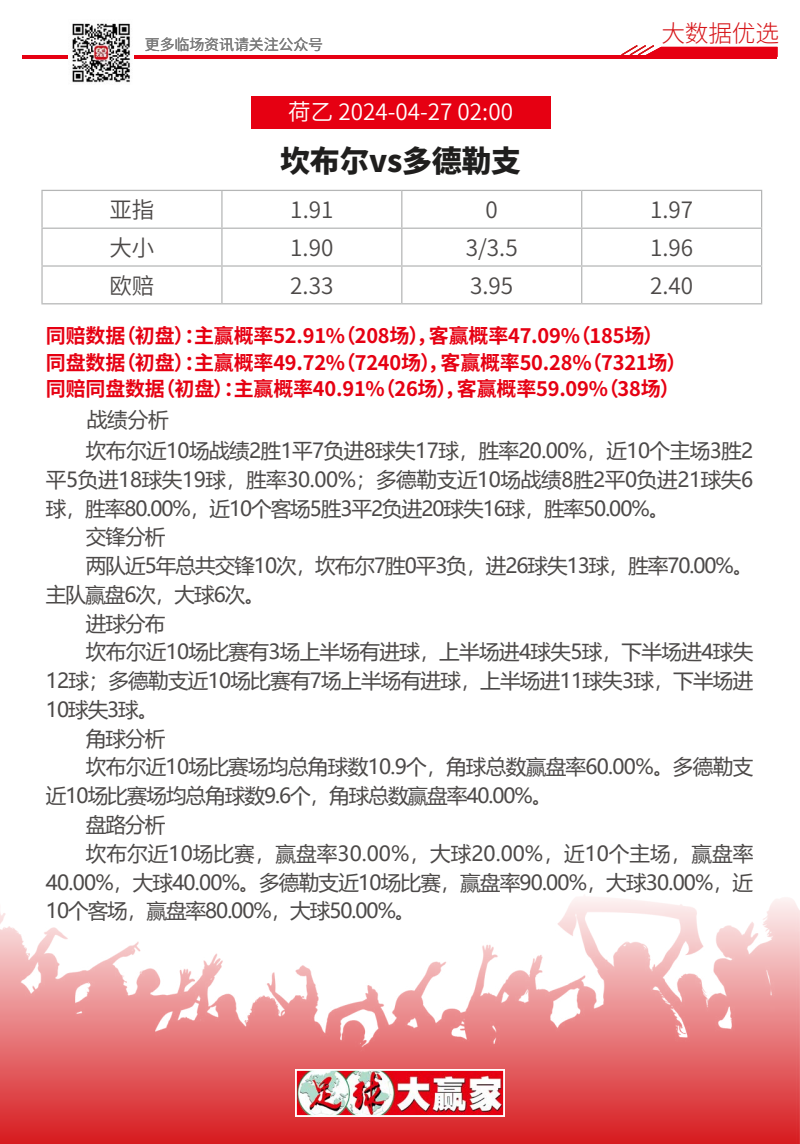
<style>
.page{position:relative;width:800px;height:1144px;background:#fff}
.page>*{position:absolute;margin:0;border:0;box-sizing:border-box;transform-origin:0 0}
.t1{font:900 30px "Noto Sans Hans";letter-spacing:-.01em;color:#1f1e1d}
.t2{font:300 23.75px "Noto Sans Hans";letter-spacing:-.01em;color:#d61418}
.t3{font:600 22.5px "Noto Sans Hans";color:#4c4948}
.t4{font:600 22.5px "Noto Sans Hans";color:#fff}
.t5{font:20.62px/30.9px "Microsoft Ya Hei";letter-spacing:-.035em;color:#4c4948}
.t6{font:20.62px "Microsoft Ya Hei";color:#4c4948}
.t7{font:700 20px/26.2px "Noto Sans Hans";letter-spacing:-.01em;color:#e60012}
.t8{font:600 15px "Noto Sans Hans";letter-spacing:-.01em;color:#7d7d7d}
</style>
<div class="page">
<img style="left:0;top:896px;width:800px;height:248px">
<img style="left:298px;top:1072px;width:204px;height:42px">
<div style="left:295px;top:1069px;width:210px;height:48px;border:2px solid #fff"></div>
<img style="left:72px;top:23px;width:59px;height:60px">
<hr style="left:22px;top:55px;width:755px;height:4px;background:#e60012">
<svg style="left:621px;top:45px;width:156px;height:10px"></svg>
<hr style="left:41px;top:190px;width:181px;height:1px;background:#b5b6b6">
<hr style="left:41px;top:191px;width:2px;height:37px;background:#b5b6b6">
<hr style="left:222px;top:190px;width:180px;height:1px;background:#b5b6b6">
<hr style="left:221px;top:191px;width:2px;height:37px;background:#b5b6b6">
<hr style="left:402px;top:190px;width:180px;height:1px;background:#b5b6b6">
<hr style="left:401px;top:191px;width:1px;height:37px;background:#b5b6b6">
<hr style="left:582px;top:190px;width:180px;height:1px;background:#b5b6b6">
<hr style="left:581px;top:191px;width:1px;height:37px;background:#b5b6b6">
<hr style="left:761px;top:191px;width:1px;height:37px;background:#b5b6b6">
<hr style="left:41px;top:228px;width:181px;height:1px;background:#b5b6b6">
<hr style="left:41px;top:229px;width:2px;height:36px;background:#b5b6b6">
<hr style="left:222px;top:228px;width:180px;height:1px;background:#b5b6b6">
<hr style="left:221px;top:229px;width:2px;height:36px;background:#b5b6b6">
<hr style="left:402px;top:228px;width:180px;height:1px;background:#b5b6b6">
<hr style="left:401px;top:229px;width:1px;height:36px;background:#b5b6b6">
<hr style="left:582px;top:228px;width:180px;height:1px;background:#b5b6b6">
<hr style="left:581px;top:229px;width:1px;height:36px;background:#b5b6b6">
<hr style="left:761px;top:229px;width:1px;height:36px;background:#b5b6b6">
<hr style="left:41px;top:265px;width:181px;height:2px;background:#b5b6b6">
<hr style="left:41px;top:267px;width:2px;height:36px;background:#b5b6b6">
<hr style="left:222px;top:265px;width:180px;height:2px;background:#b5b6b6">
<hr style="left:221px;top:267px;width:2px;height:36px;background:#b5b6b6">
<hr style="left:402px;top:265px;width:180px;height:2px;background:#b5b6b6">
<hr style="left:401px;top:267px;width:1px;height:36px;background:#b5b6b6">
<hr style="left:582px;top:265px;width:180px;height:2px;background:#b5b6b6">
<hr style="left:581px;top:267px;width:1px;height:36px;background:#b5b6b6">
<hr style="left:761px;top:267px;width:1px;height:36px;background:#b5b6b6">
<hr style="left:41px;top:303px;width:181px;height:1px;background:#b5b6b6">
<hr style="left:222px;top:303px;width:180px;height:1px;background:#b5b6b6">
<hr style="left:402px;top:303px;width:180px;height:1px;background:#b5b6b6">
<hr style="left:582px;top:303px;width:180px;height:1px;background:#b5b6b6">
<div style="left:251px;top:96px;width:300px;height:33px;background:#e60012"></div>
<p class="t8" style="left:145px;top:36px;width:180px">更多临场资讯请关注公众号</p>
<p class="t4" style="left:288px;top:99px;width:226px">荷乙 2024-04-27 02:00</p>
<h1 class="t1" style="left:280px;top:144px;width:243px">坎布尔vs多德勒支</h1>
<p class="t2" style="left:661px;top:20px;width:119px">大数据优选</p>
<p class="t3" style="left:109px;top:197px;width:46px">亚指</p>
<p class="t3" style="left:290px;top:197px;width:45px">1.91</p>
<p class="t3" style="left:486px;top:197px;width:14px">0</p>
<p class="t3" style="left:650px;top:197px;width:45px">1.97</p>
<p class="t3" style="left:109px;top:235px;width:46px">大小</p>
<p class="t3" style="left:290px;top:235px;width:45px">1.90</p>
<p class="t3" style="left:466px;top:235px;width:53px">3/3.5</p>
<p class="t3" style="left:650px;top:235px;width:45px">1.96</p>
<p class="t3" style="left:109px;top:273px;width:46px">欧赔</p>
<p class="t3" style="left:290px;top:273px;width:45px">2.33</p>
<p class="t3" style="left:470px;top:273px;width:45px">3.95</p>
<p class="t3" style="left:650px;top:273px;width:45px">2.40</p>
<p class="t7" style="left:46px;top:323px;width:642px">同赔数据（初盘）：主赢概率52.91%（208场），客赢概率47.09%（185场）同盘数据（初盘）：主赢概率49.72%（7240场），客赢概率50.28%（7321场）同赔同盘数据（初盘）：主赢概率40.91%（26场），客赢概率59.09%（38场）</p>
<p class="t5" style="left:86px;top:404px;width:669px">战绩分析<br>坎布尔近10场战绩2胜1平7负进8球失17球，胜率20.00%，近10个主场3胜2</p>
<p class="t5" style="left:46px;top:463px;width:709px">平5负进18球失19球，胜率30.00%；多德勒支近10场战绩8胜2平0负进21球失6</p>
<p class="t5" style="left:46px;top:492px;width:625px">球，胜率80.00%，近10个客场5胜3平2负进20球失16球，胜率50.00%。</p>
<p class="t5" style="left:86px;top:521px;width:81px">交锋分析</p>
<p class="t5" style="left:86px;top:550px;width:669px">两队近5年总共交锋10次，坎布尔7胜0平3负，进26球失13球，胜率70.00%。</p>
<p class="t5" style="left:46px;top:578px;width:221px">主队赢盘6次，大球6次。</p>
<p class="t5" style="left:86px;top:607px;width:81px">进球分布</p>
<p class="t5" style="left:86px;top:636px;width:669px">坎布尔近10场比赛有3场上半场有进球，上半场进4球失5球，下半场进4球失</p>
<p class="t5" style="left:46px;top:665px;width:709px">12球；多德勒支近10场比赛有7场上半场有进球，上半场进11球失3球，下半场进</p>
<p class="t5" style="left:46px;top:693px;width:114px">10球失3球。</p>
<p class="t5" style="left:86px;top:722px;width:81px">角球分析</p>
<p class="t5" style="left:86px;top:751px;width:669px">坎布尔近10场比赛场均总角球数10.9个，角球总数赢盘率60.00%。多德勒支</p>
<p class="t5" style="left:46px;top:780px;width:508px">近10场比赛场均总角球数9.6个，角球总数赢盘率40.00%。</p>
<p class="t5" style="left:86px;top:808px;width:81px">盘路分析</p>
<p class="t6" style="left:86px;top:839px;width:669px">坎布尔近10场比赛，赢盘率30.00%，大球20.00%，近10个主场，赢盘率</p>
<p class="t5" style="left:46px;top:866px;width:709px">40.00%，大球40.00%。多德勒支近10场比赛，赢盘率90.00%，大球30.00%，近</p>
<p class="t5" style="left:46px;top:895px;width:371px">10个客场，赢盘率80.00%，大球50.00%。</p>
</div>
